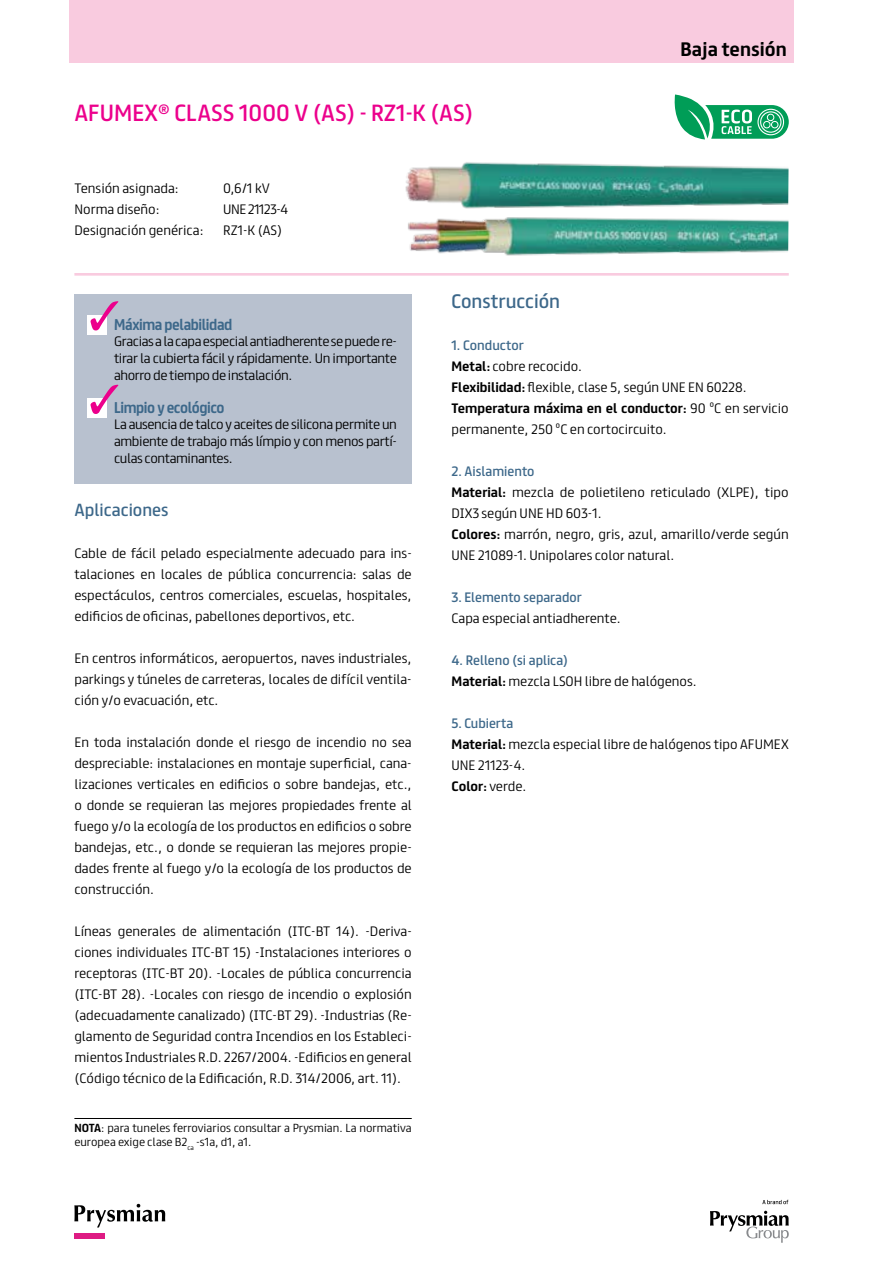
<style>
.page{position:relative;width:888px;height:1265px;background:#fff}
.page>*{position:absolute;margin:0;border:0;box-sizing:border-box;transform-origin:0 0}
.t1{font:21px "FS Truman";color:#ec008c}
.t2{font:17.5px "FS Truman";color:#3d688a}
.t3{font:700 17.5px "FS Truman";color:#000}
.t4{font:15.75px "FS Truman";color:#3d688a}
.t5{font:700 14px "FS Truman";letter-spacing:-.03em;color:#3d688a;scale:.92 1}
.t6{font:300 12.25px/21px "FS Truman";color:#000101;text-align:justify}
.t7{font:300 12.25px/21px "FS Truman";color:#000}
.t8{font:12.25px "FS Truman";color:#3d688a}
.t9{font:300 12.25px "FS Truman";letter-spacing:-.04em;color:#000}
.t10{font:300 10.5px/14px "FS Truman";color:#000101}
.s1{font-weight:700}
.s2{font-weight:400;color:#3d688a}
</style>
<div class="page">
<div style="left:69px;top:0;width:725px;height:63px;background:#f9cbdf"></div>
<svg style="left:74px;top:1204px;width:91px;height:24px"></svg>
<div style="left:74px;top:1234px;width:31px;height:5px;background:#de1b83"></div>
<svg style="left:710px;top:1211px;width:79px;height:32px"></svg>
<svg style="left:762px;top:1200px;width:26px;height:4px"></svg>
<hr style="left:74px;top:273px;width:715px;height:3px;background:#f9cbdf">
<svg style="left:674px;top:94px;width:115px;height:45px"></svg>
<div style="left:74px;top:294px;width:338px;height:189px;background:#b8c1cf"></div>
<div style="left:87px;top:315px;width:20px;height:19px;background:#fff"></div>
<svg style="left:91px;top:301px;width:27px;height:29px"></svg>
<div style="left:87px;top:398px;width:20px;height:20px;background:#fff"></div>
<svg style="left:91px;top:385px;width:27px;height:29px"></svg>
<hr style="left:74px;top:1118px;width:338px;height:1px;background:#000">
<img style="left:405px;top:162px;width:384px;height:29px">
<img style="left:406px;top:183px;width:383px;height:93px">
<h1 class="t1" style="left:74px;top:95px;width:400px">AFUMEX<sup>®</sup> CLASS 1000 V (AS) - RZ1-K (AS)</h1>
<p class="t7" style="left:74px;top:177px;width:106px">Tensión asignada:</p>
<p class="t7" style="left:223px;top:177px;width:48px">0,6/1 kV</p>
<p class="t7" style="left:74px;top:198px;width:87px">Norma diseño:</p>
<p class="t9" style="left:223px;top:199px;width:67px">UNE 21123-4</p>
<p class="t7" style="left:74px;top:219px;width:131px">Designación genérica:</p>
<p class="t7" style="left:223px;top:219px;width:60px">RZ1-K (AS)</p>
<h2 class="t3" style="left:680px;top:34px;width:108px">Baja tensión</h2>
<p class="t5" style="left:114px;top:312px;width:130px">Máxima pelabilidad</p>
<p class="t7" style="left:114px;top:332px;width:284px;line-height:16.6px;text-align:justify">Gracias a la capa especial antiadherente se puede re&shy;tirar la cubierta fácil y rápidamente. Un importante ahorro de tiempo de instalación.</p>
<p class="t5" style="left:114px;top:395px;width:122px">Limpio y ecológico</p>
<p class="t7" style="left:114px;top:415px;width:284px;line-height:16.6px;text-align:justify">La ausencia de talco y aceites de silicona permite un ambiente de trabajo más límpio y con menos partí&shy;culas contaminantes.</p>
<p class="t4" style="left:74px;top:496px;width:96px">Aplicaciones</p>
<p class="t6" style="left:74px;top:542px;width:339px">Cable de fácil pelado especialmente adecuado para ins&shy;talaciones en locales de pública concurrencia: salas de espectáculos, centros comerciales, escuelas, hospitales, edificios de oficinas, pabellones deportivos, etc.</p>
<p class="t6" style="left:74px;top:647px;width:339px">En centros informáticos, aeropuertos, naves industriales, parkings y túneles de carreteras, locales de difícil ventila&shy;ción y/o evacuación, etc.</p>
<p class="t6" style="left:74px;top:731px;width:339px">En toda instalación donde el riesgo de incendio no sea despreciable: instalaciones en montaje superficial, cana&shy;lizaciones verticales en edificios o sobre bandejas, etc., o donde se requieran las mejores propiedades frente al fuego y/o la ecología de los productos en edificios o sobre bandejas, etc., o donde se requieran las mejores propie&shy;dades frente al fuego y/o la ecología de los productos de construcción.</p>
<p class="t6" style="left:74px;top:920px;width:339px">Líneas generales de alimentación (ITC-BT 14). -Deriva&shy;ciones individuales ITC-BT 15) -Instalaciones interiores o receptoras (ITC-BT 20). -Locales de pública concurrencia (ITC-BT 28). -Locales con riesgo de incendio o explosión (adecuadamente canalizado) (ITC-BT 29). -Industrias (Re&shy;glamento de Seguridad contra Incendios en los Estableci&shy;mientos Industriales R.D. 2267/2004. -Edificios en general (Código técnico de la Edificación, R.D. 314/2006, art. 11).</p>
<p class="t10" style="left:74px;top:1120px;width:339px"><span class="s1">NOTA</span>: para tuneles ferroviarios consultar a Prysmian. La normativa europea exige clase B2<sub>ca</sub> -s1a, d1, a1.</p>
<h2 class="t2" style="left:451px;top:286px;width:110px">Construcción</h2>
<p class="t7" style="left:451px;top:333px;width:339px"><span class="s2">1. Conductor<br></span><span class="s1">Metal:</span> cobre recocido.<br><span class="s1">Flexibilidad:</span> flexible, clase 5, según UNE EN 60228.<br><span class="s1">Temperatura máxima en el conductor:</span> 90 ºC en servicio permanente, 250 ºC en cortocircuito.</p>
<p class="t7" style="left:451px;top:459px;width:339px"><span class="s2">2. Aislamiento<br></span><span class="s1">Material:</span> mezcla de polietileno reticulado (XLPE), tipo DIX3 según UNE HD 603-1.<br><span class="s1">Colores:</span> marrón, negro, gris, azul, amarillo/verde según UNE 21089-1. Unipolares color natural.</p>
<p class="t8" style="left:451px;top:586px;width:132px">3. Elemento separador</p>
<p class="t7" style="left:451px;top:606px;width:171px">Capa especial antiadherente.</p>
<p class="t7" style="left:451px;top:648px;width:247px"><span class="s2">4. Relleno (si aplica)<br></span><span class="s1">Material:</span> mezcla LSOH libre de halógenos.</p>
<p class="t7" style="left:451px;top:711px;width:339px"><span class="s2">5. Cubierta<br></span><span class="s1">Material:</span> mezcla especial libre de halógenos tipo AFUMEX<br>UNE 21123-4.<br><span class="s1">Color:</span> verde.</p>
</div>
